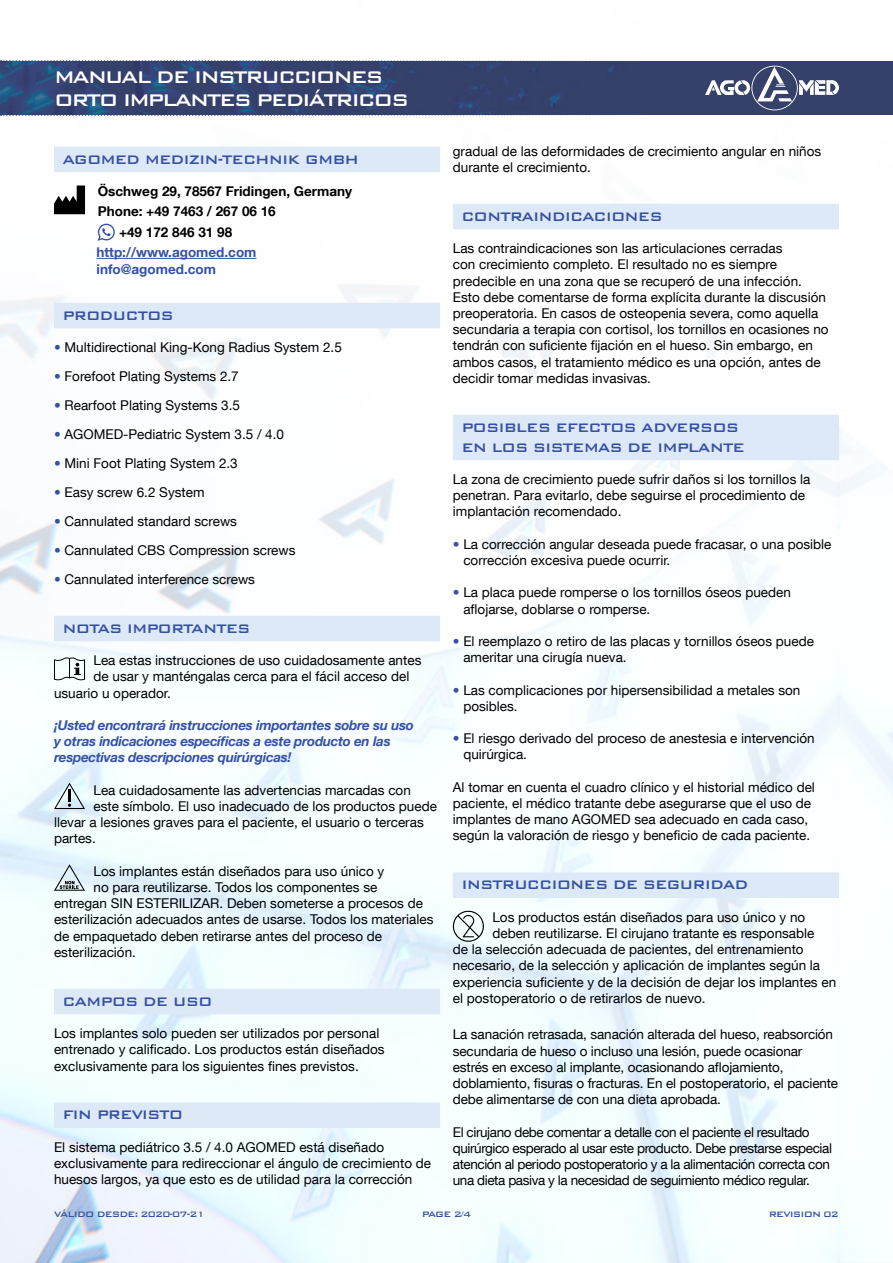
<style>
.page{position:relative;width:893px;height:1263px;background:#fff}
.page>*{position:absolute;margin:0;border:0;box-sizing:border-box;transform-origin:0 0}
.t1{font:500 22.5px/22.5px "Bank Gothic BT";letter-spacing:-.1em;color:#fff}
.t2{font:500 16.5px/20px "Bank Gothic BT";letter-spacing:-.06em;color:#3551a3}
.t3{font:13.5px/16.2px "Helvetica Neue LT Com";color:#000}
.t4{font:13.5px/16.2px "Helvetica Neue LT Com";letter-spacing:-.03em;color:#000}
.t5{font:italic 700 13.5px/16.2px "Helvetica Neue LT Com";letter-spacing:-.02em;color:#3551a3}
.t6{font:700 13.5px "Helvetica Neue LT Com";color:#000}
.t7{font:700 13.5px/16.2px "Helvetica Neue LT Com";color:#3551a3}
.t8{font:500 10.5px "Bank Gothic BT";letter-spacing:-.08em;color:#3551a3}
.s1{color:#3551a3}
</style>
<div class="page">
<img style="left:0;top:60px;width:893px;height:1203px">
<svg style="left:54px;top:185px;width:31px;height:29px"></svg>
<div style="left:54px;top:147px;width:386px;height:25px;background:#dee9f7"></div>
<hr style="left:97px;top:258px;width:159px;height:1px;background:#3551a3">
<div style="left:54px;top:303px;width:386px;height:25px;background:#dee9f7"></div>
<div style="left:54px;top:616px;width:386px;height:25px;background:#dee9f7"></div>
<div style="left:54px;top:989px;width:386px;height:25px;background:#dee9f7"></div>
<div style="left:54px;top:1102px;width:386px;height:26px;background:#dee9f7"></div>
<div style="left:453px;top:204px;width:386px;height:25px;background:#dee9f7"></div>
<div style="left:453px;top:415px;width:386px;height:25px;background:#dee9f7"></div>
<div style="left:453px;top:435px;width:386px;height:25px;background:#dee9f7"></div>
<div style="left:453px;top:872px;width:386px;height:26px;background:#dee9f7"></div>
<svg style="left:54px;top:783px;width:31px;height:26px"></svg>
<img style="left:0;top:61px;width:893px;height:54px">
<svg style="left:1px;top:60px;width:871px;height:56px;background:#3e4c76"></svg>
<svg style="left:453px;top:910px;width:31px;height:32px"></svg>
<svg style="left:54px;top:864px;width:31px;height:27px"></svg>
<svg style="left:54px;top:657px;width:31px;height:23px"></svg>
<svg style="left:98px;top:224px;width:17px;height:17px"></svg>
<h1 class="t1" style="left:54px;top:65px;width:357px">MANUAL DE INSTRUCCIONES<br>ORTO IMPLANTES PEDIÁTRICOS</h1>
<p class="t2" style="left:63px;top:149px;width:298px">AGOMED MEDIZIN-TECHNIK GMBH</p>
<p class="t6" style="left:98px;top:183px;width:256px">Öschweg 29, 78567 Fridingen, Germany</p>
<p class="t6" style="left:98px;top:203px;width:179px">Phone: +49 7463 / 267 06 16</p>
<p class="t6" style="left:119px;top:224px;width:115px">+49 172 846 31 98</p>
<p class="t7" style="left:97px;top:244px;width:161px">http://www.agomed.com info@agomed.com</p>
<p class="t2" style="left:63px;top:305px;width:113px">PRODUCTOS</p>
<p class="t3" style="left:54px;top:339px;width:289px"><span class="s1">•</span> Multidirectional King-Kong Radius System 2.5</p>
<p class="t3" style="left:54px;top:368px;width:186px"><span class="s1">•</span> Forefoot Plating Systems 2.7</p>
<p class="t3" style="left:54px;top:397px;width:188px"><span class="s1">•</span> Rearfoot Plating Systems 3.5</p>
<p class="t3" style="left:54px;top:426px;width:232px"><span class="s1">•</span> AGOMED-Pediatric System 3.5 / 4.0</p>
<p class="t3" style="left:54px;top:455px;width:185px"><span class="s1">•</span> Mini Foot Plating System 2.3</p>
<p class="t3" style="left:54px;top:484px;width:152px"><span class="s1">•</span> Easy screw 6.2 System</p>
<p class="t3" style="left:54px;top:513px;width:185px"><span class="s1">•</span> Cannulated standard screws</p>
<p class="t3" style="left:54px;top:542px;width:243px"><span class="s1">•</span> Cannulated CBS Compression screws</p>
<p class="t3" style="left:54px;top:571px;width:203px"><span class="s1">•</span> Cannulated interference screws</p>
<p class="t2" style="left:63px;top:618px;width:190px">NOTAS IMPORTANTES</p>
<p class="t3" style="left:94px;top:652px;width:329px">Lea estas instrucciones de uso cuidadosamente antes</p>
<p class="t3" style="left:94px;top:668px;width:317px">de usar y manténgalas cerca para el fácil acceso del</p>
<p class="t3" style="left:54px;top:684px;width:118px">usuario u operador.</p>
<p class="t5" style="left:54px;top:717px;width:361px">¡Usted encontrará instrucciones importantes sobre su uso y otras indicaciones específicas a este producto en las respectivas descripciones quirúrgicas!</p>
<p class="t3" style="left:94px;top:781px;width:319px">Lea cuidadosamente las advertencias marcadas con</p>
<p class="t3" style="left:94px;top:798px;width:345px">este símbolo. El uso inadecuado de los productos puede</p>
<p class="t3" style="left:54px;top:814px;width:371px">llevar a lesiones graves para el paciente, el usuario o terceras</p>
<p class="t3" style="left:54px;top:830px;width:43px">partes.</p>
<p class="t3" style="left:94px;top:862px;width:292px">Los implantes están diseñados para uso único y</p>
<p class="t3" style="left:94px;top:879px;width:285px">no para reutilizarse. Todos los componentes se</p>
<p class="t3" style="left:54px;top:895px;width:371px">entregan SIN ESTERILIZAR. Deben someterse a procesos de</p>
<p class="t3" style="left:54px;top:911px;width:381px">esterilización adecuados antes de usarse. Todos los materiales</p>
<p class="t3" style="left:54px;top:927px;width:330px">de empaquetado deben retirarse antes del proceso de</p>
<p class="t3" style="left:54px;top:943px;width:83px">esterilización.</p>
<p class="t2" style="left:63px;top:991px;width:152px">CAMPOS DE USO</p>
<p class="t3" style="left:54px;top:1025px;width:332px">Los implantes solo pueden ser utilizados por personal entrenado y calificado. Los productos están diseñados exclusivamente para los siguientes fines previstos.</p>
<p class="t2" style="left:63px;top:1105px;width:122px">FIN PREVISTO</p>
<p class="t3" style="left:54px;top:1138px;width:379px">El sistema pediátrico 3.5 / 4.0 AGOMED está diseñado exclusivamente para redireccionar el ángulo de crecimiento de huesos largos, ya que esto es de utilidad para la corrección</p>
<p class="t3" style="left:453px;top:142px;width:370px">gradual de las deformidades de crecimiento angular en niños durante el crecimiento.</p>
<p class="t2" style="left:461px;top:206px;width:203px">CONTRAINDICACIONES</p>
<p class="t3" style="left:453px;top:240px;width:377px">Las contraindicaciones son las articulaciones cerradas<br>con crecimiento completo. El resultado no es siempre predecible en una zona que se recuperó de una infección.<br>Esto debe comentarse de forma explícita durante la discusión preoperatoria. En casos de osteopenia severa, como aquella secundaria a terapia con cortisol, los tornillos en ocasiones no tendrán con suficiente fijación en el hueso. Sin embargo, en ambos casos, el tratamiento médico es una opción, antes de decidir tomar medidas invasivas.</p>
<p class="t2" style="left:461px;top:417px;width:285px">POSIBLES EFECTOS ADVERSOS<br>EN LOS SISTEMAS DE IMPLANTE</p>
<p class="t3" style="left:453px;top:471px;width:359px">La zona de crecimiento puede sufrir daños si los tornillos la penetran. Para evitarlo, debe seguirse el procedimiento de implantación recomendado.</p>
<p class="t3" style="left:463px;top:536px;width:370px;text-indent:-11px"><span class="s1">•</span> La corrección angular deseada puede fracasar, o una posible corrección excesiva puede ocurrir.</p>
<p class="t3" style="left:463px;top:584px;width:329px;text-indent:-11px"><span class="s1">•</span> La placa puede romperse o los tornillos óseos pueden aflojarse, doblarse o romperse.</p>
<p class="t3" style="left:463px;top:633px;width:352px;text-indent:-11px"><span class="s1">•</span> El reemplazo o retiro de las placas y tornillos óseos puede ameritar una cirugía nueva.</p>
<p class="t3" style="left:463px;top:681px;width:339px;text-indent:-11px"><span class="s1">•</span> Las complicaciones por hipersensibilidad a metales son posibles.</p>
<p class="t3" style="left:463px;top:730px;width:353px;text-indent:-11px"><span class="s1">•</span> El riesgo derivado del proceso de anestesia e intervención quirúrgica.</p>
<p class="t3" style="left:453px;top:779px;width:364px">Al tomar en cuenta el cuadro clínico y el historial médico del paciente, el médico tratante debe asegurarse que el uso de implantes de mano AGOMED sea adecuado en cada caso, según la valoración de riesgo y beneficio de cada paciente.</p>
<p class="t2" style="left:461px;top:875px;width:289px">INSTRUCCIONES DE SEGURIDAD</p>
<p class="t3" style="left:492px;top:908px;width:314px">Los productos están diseñados para uso único y no</p>
<p class="t3" style="left:492px;top:925px;width:324px">deben reutilizarse. El cirujano tratante es responsable</p>
<p class="t3" style="left:453px;top:941px;width:352px">de la selección adecuada de pacientes, del entrenamiento</p>
<p class="t3" style="left:453px;top:957px;width:369px">necesario, de la selección y aplicación de implantes según la</p>
<p class="t3" style="left:453px;top:973px;width:385px">experiencia suficiente y de la decisión de dejar los implantes en</p>
<p class="t3" style="left:453px;top:989px;width:254px">el postoperatorio o de retirarlos de nuevo.</p>
<p class="t3" style="left:453px;top:1026px;width:387px">La sanación retrasada, sanación alterada del hueso, reabsorción secundaria de hueso o incluso una lesión, puede ocasionar estrés en exceso al implante, ocasionando aflojamiento, doblamiento, fisuras o fracturas. En el postoperatorio, el paciente debe alimentarse de con una dieta aprobada.</p>
<p class="t4" style="left:453px;top:1123px;width:381px">El cirujano debe comentar a detalle con el paciente el resultado quirúrgico esperado al usar este producto. Debe prestarse especial atención al periodo postoperatorio y a la alimentación correcta con una dieta pasiva y la necesidad de seguimiento médico regular.</p>
<p class="t8" style="left:54px;top:1208px;width:152px">VÁLIDO DESDE: 2020-07-21</p>
<p class="t8" style="left:422px;top:1208px;width:51px">PAGE 2/4</p>
<p class="t8" style="left:769px;top:1208px;width:72px">REVISION 02</p>
</div>
